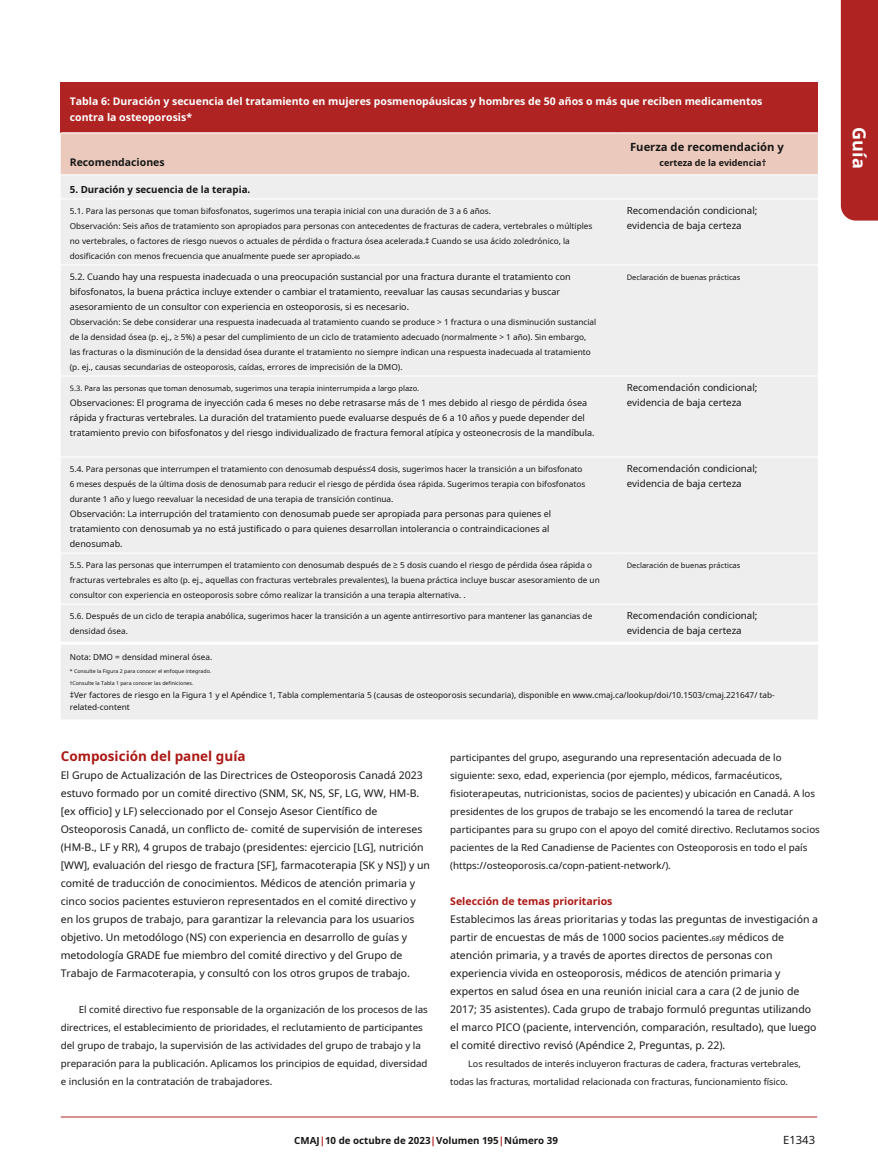
<style>
.page{position:relative;width:878px;height:1175px;background:#fff}
.page>*{position:absolute;margin:0;border:0;box-sizing:border-box;transform-origin:0 0}
.t1{font:700 18px "Noto Sans";color:#fff}
.t2{font:700 13.5px "Noto Sans";color:#ac1814}
.t3{font:700 11.25px "Noto Sans";color:#171615}
.t4{font:11.25px "Noto Sans";color:#171615}
.t5{font:10.5px/18px "Noto Sans";color:#171615}
.t6{font:700 10.5px/16.2px "Noto Sans";color:#fff}
.t7{font:700 10.5px "Noto Sans";color:#ac1814}
.t8{font:700 10.5px "Noto Sans";color:#171615}
.t9{font:9.75px/18px "Noto Sans";color:#171615}
.t10{font:700 9.75px "Noto Sans";color:#171615}
.t11{font:9px/15px "Noto Sans";color:#171615}
.t12{font:700 9px "Noto Sans";color:#171615}
.t13{font:8.25px/15px "Noto Sans";color:#171615}
.t14{font:7.5px "Noto Sans";color:#171615}
.t15{font:5.25px "Noto Sans";color:#171615}
.s1{font-size:5.25px}
.s2{font-family:"Noto Sans Math"}
.s3{font-size:6.75px}
.s4{color:#ac1814}
</style>
<div class="page">
<div style="left:840px;top:0;width:38px;height:220px;background:#af2423"></div>
<hr style="left:61px;top:1116px;width:756px;height:1px;background:#af2423">
<div style="left:61px;top:82px;width:756px;height:51px;background:#af2423"></div>
<div style="left:61px;top:133px;width:756px;height:41px;background:#ebcabd"></div>
<div style="left:61px;top:175px;width:756px;height:544px;background:#eeeeef"></div>
<hr style="left:61px;top:264px;width:556px;height:1px;background:#fff">
<hr style="left:617px;top:264px;width:200px;height:1px;background:#fff">
<hr style="left:61px;top:375px;width:556px;height:1px;background:#fff">
<hr style="left:617px;top:375px;width:200px;height:1px;background:#fff">
<hr style="left:61px;top:456px;width:556px;height:1px;background:#fff">
<hr style="left:617px;top:456px;width:200px;height:1px;background:#fff">
<hr style="left:61px;top:552px;width:556px;height:1px;background:#fff">
<hr style="left:617px;top:552px;width:200px;height:1px;background:#fff">
<hr style="left:61px;top:132px;width:556px;height:1px;background:#fff">
<hr style="left:617px;top:132px;width:200px;height:1px;background:#fff">
<hr style="left:61px;top:603px;width:556px;height:1px;background:#fff">
<hr style="left:617px;top:603px;width:200px;height:1px;background:#fff">
<hr style="left:61px;top:198px;width:556px;height:1px;background:#fff">
<hr style="left:617px;top:198px;width:200px;height:1px;background:#fff">
<hr style="left:61px;top:641px;width:556px;height:3px;background:#fff">
<hr style="left:617px;top:641px;width:200px;height:3px;background:#fff">
<p class="t6" style="left:70px;top:92px;width:694px">Tabla 6: Duración y secuencia del tratamiento en mujeres posmenopáusicas y hombres de 50 años o más que reciben medicamentos contra la osteoporosis*</p>
<h3 class="t3" style="left:630px;top:139px;width:155px">Fuerza de recomendación y</h3>
<p class="t8" style="left:70px;top:155px;width:96px">Recomendaciones</p>
<p class="t12" style="left:659px;top:156px;width:108px">certeza de la evidencia†</p>
<p class="t10" style="left:70px;top:182px;width:182px">5. Duración y secuencia de la terapia.</p>
<p class="t13" style="left:70px;top:203px;width:524px">5.1. Para las personas que toman bifosfonatos, sugerimos una terapia inicial con una duración de 3 a 6 años.<br>Observación: Seis años de tratamiento son apropiados para personas con antecedentes de fracturas de cadera, vertebrales o múltiples no vertebrales, o factores de riesgo nuevos o actuales de pérdida o fractura ósea acelerada.‡ Cuando se usa ácido zoledrónico, la dosificación con menos frecuencia que anualmente puede ser apropiado.<span class="s1">46</span></p>
<p class="t9" style="left:626px;top:203px;width:132px;line-height:15px">Recomendación condicional; evidencia de baja certeza</p>
<p class="t11" style="left:70px;top:269px;width:502px">5.2. Cuando hay una respuesta inadecuada o una preocupación sustancial por una fractura durante el tratamiento con bifosfonatos, la buena práctica incluye extender o cambiar el tratamiento, reevaluar las causas secundarias y buscar asesoramiento de un consultor con experiencia en osteoporosis, si es necesario.</p>
<p class="t13" style="left:70px;top:314px;width:528px">Observación: Se debe considerar una respuesta inadecuada al tratamiento cuando se produce &gt; 1 fractura o una disminución sustancial de la densidad ósea (p. ej., <span class="s2">≥</span> 5%) a pesar del cumplimiento de un ciclo de tratamiento adecuado (normalmente &gt; 1 año). Sin embargo, las fracturas o la disminución de la densidad ósea durante el tratamiento no siempre indican una respuesta inadecuada al tratamiento (p. ej., causas secundarias de osteoporosis, caídas, errores de imprecisión de la DMO).</p>
<p class="t14" style="left:626px;top:272px;width:115px">Declaración de buenas prácticas</p>
<p class="t14" style="left:70px;top:383px;width:351px">5.3. Para las personas que toman denosumab, sugerimos una terapia ininterrumpida a largo plazo.</p>
<p class="t11" style="left:70px;top:395px;width:526px">Observaciones: El programa de inyección cada 6 meses no debe retrasarse más de 1 mes debido al riesgo de pérdida ósea rápida y fracturas vertebrales. La duración del tratamiento puede evaluarse después de 6 a 10 años y puede depender del tratamiento previo con bifosfonatos y del riesgo individualizado de fractura femoral atípica y osteonecrosis de la mandíbula.</p>
<p class="t13" style="left:70px;top:461px;width:517px">5.4. Para personas que interrumpen el tratamiento con denosumab después<span class="s2">≤</span>4 dosis, sugerimos hacer la transición a un bifosfonato<br>6 meses después de la última dosis de denosumab para reducir el riesgo de pérdida ósea rápida. Sugerimos terapia con bifosfonatos durante 1 año y luego reevaluar la necesidad de una terapia de transición continua.</p>
<p class="t11" style="left:70px;top:506px;width:483px">Observación: La interrupción del tratamiento con denosumab puede ser apropiada para personas para quienes el tratamiento con denosumab ya no está justificado o para quienes desarrollan intolerancia o contraindicaciones al denosumab.</p>
<p class="t9" style="left:626px;top:380px;width:132px;line-height:15px">Recomendación condicional; evidencia de baja certeza</p>
<p class="t9" style="left:626px;top:461px;width:132px;line-height:15px">Recomendación condicional; evidencia de baja certeza</p>
<p class="t13" style="left:70px;top:557px;width:531px">5.5. Para las personas que interrumpen el tratamiento con denosumab después de <span class="s2">≥</span> 5 dosis cuando el riesgo de pérdida ósea rápida o fracturas vertebrales es alto (p. ej., aquellas con fracturas vertebrales prevalentes), la buena práctica incluye buscar asesoramiento de un consultor con experiencia en osteoporosis sobre cómo realizar la transición a una terapia alternativa. .</p>
<p class="t14" style="left:626px;top:560px;width:115px">Declaración de buenas prácticas</p>
<p class="t13" style="left:70px;top:608px;width:524px">5.6. Después de un ciclo de terapia anabólica, sugerimos hacer la transición a un agente antirresortivo para mantener las ganancias de densidad ósea.</p>
<p class="t9" style="left:626px;top:608px;width:132px;line-height:15px">Recomendación condicional; evidencia de baja certeza</p>
<p class="t13" style="left:70px;top:649px;width:144px">Nota: DMO = densidad mineral ósea.</p>
<p class="t15" style="left:70px;top:667px;width:143px">* Consulte la Figura 2 para conocer el enfoque integrado.</p>
<p class="t15" style="left:70px;top:679px;width:125px">†Consulte la Tabla 1 para conocer las definiciones.</p>
<p class="t13" style="left:70px;top:688px;width:706px;line-height:12.6px">‡Ver factores de riesgo en la Figura 1 y el Apéndice 1, Tabla complementaria 5 (causas de osteoporosis secundaria), disponible en www.cmaj.ca/lookup/doi/10.1503/cmaj.221647/ tab&shy;related-content</p>
<h2 class="t2" style="left:61px;top:746px;width:186px">Composición del panel guía</h2>
<p class="t9" style="left:450px;top:748px;width:371px">participantes del grupo, asegurando una representación adecuada de lo siguiente: sexo, edad, experiencia (por ejemplo, médicos, farmacéuticos, fisioterapeutas, nutricionistas, socios de pacientes) y ubicación en Canadá. A los presidentes de los grupos de trabajo se les encomendó la tarea de reclutar participantes para su grupo con el apoyo del comité directivo. Reclutamos socios pacientes de la Red Canadiense de Pacientes con Osteoporosis en todo el país (https://osteoporosis.ca/copn-patient-network/).</p>
<p class="t5" style="left:61px;top:765px;width:371px">El Grupo de Actualización de las Directrices de Osteoporosis Canadá 2023 estuvo formado por un comité directivo (SNM, SK, NS, SF, LG, WW, HM-B. [ex officio] y LF) seleccionado por el Consejo Asesor Científico de Osteoporosis Canadá, un conflicto de- comité de supervisión de intereses (HM-B., LF y RR), 4 grupos de trabajo (presidentes: ejercicio [LG], nutrición [WW], evaluación del riesgo de fractura [SF], farmacoterapia [SK y NS]) y un comité de traducción de conocimientos. Médicos de atención primaria y cinco socios pacientes estuvieron representados en el comité directivo y en los grupos de trabajo, para garantizar la relevancia para los usuarios objetivo. Un metodólogo (NS) con experiencia en desarrollo de guías y metodología GRADE fue miembro del comité directivo y del Grupo de Trabajo de Farmacoterapia, y consultó con los otros grupos de trabajo.</p>
<p class="t9" style="left:61px;top:1000px;width:368px;text-indent:18px">El comité directivo fue responsable de la organización de los procesos de las directrices, el establecimiento de prioridades, el reclutamiento de participantes del grupo de trabajo, la supervisión de las actividades del grupo de trabajo y la preparación para la publicación. Aplicamos los principios de equidad, diversidad e inclusión en la contratación de trabajadores.</p>
<p class="t7" style="left:450px;top:893px;width:164px">Selección de temas prioritarios</p>
<p class="t5" style="left:450px;top:909px;width:369px">Establecimos las áreas prioritarias y todas las preguntas de investigación a partir de encuestas de más de 1000 socios pacientes.<span class="s3">68</span>y médicos de atención primaria, y a través de aportes directos de personas con experiencia vivida en osteoporosis, médicos de atención primaria y expertos en salud ósea en una reunión inicial cara a cara (2 de junio de 2017; 35 asistentes). Cada grupo de trabajo formuló preguntas utilizando el marco PICO (paciente, intervención, comparación, resultado), que luego el comité directivo revisó (Apéndice 2, Preguntas, p. 22).</p>
<p class="t11" style="left:450px;top:1054px;width:352px;line-height:18px;text-indent:18px">Los resultados de interés incluyeron fracturas de cadera, fracturas vertebrales, todas las fracturas, mortalidad relacionada con fracturas, funcionamiento físico.</p>
<p class="t10" style="left:294px;top:1133px;width:265px">CMAJ<span class="s4">|</span>10 de octubre de 2023<span class="s4">|</span>Volumen 195<span class="s4">|</span>Número 39</p>
<h3 class="t4" style="left:783px;top:1132px;width:33px">E1343</h3>
<h1 class="t1" style="left:872px;top:127px;width:43px;rotate:90deg">Guía</h1>
</div>
